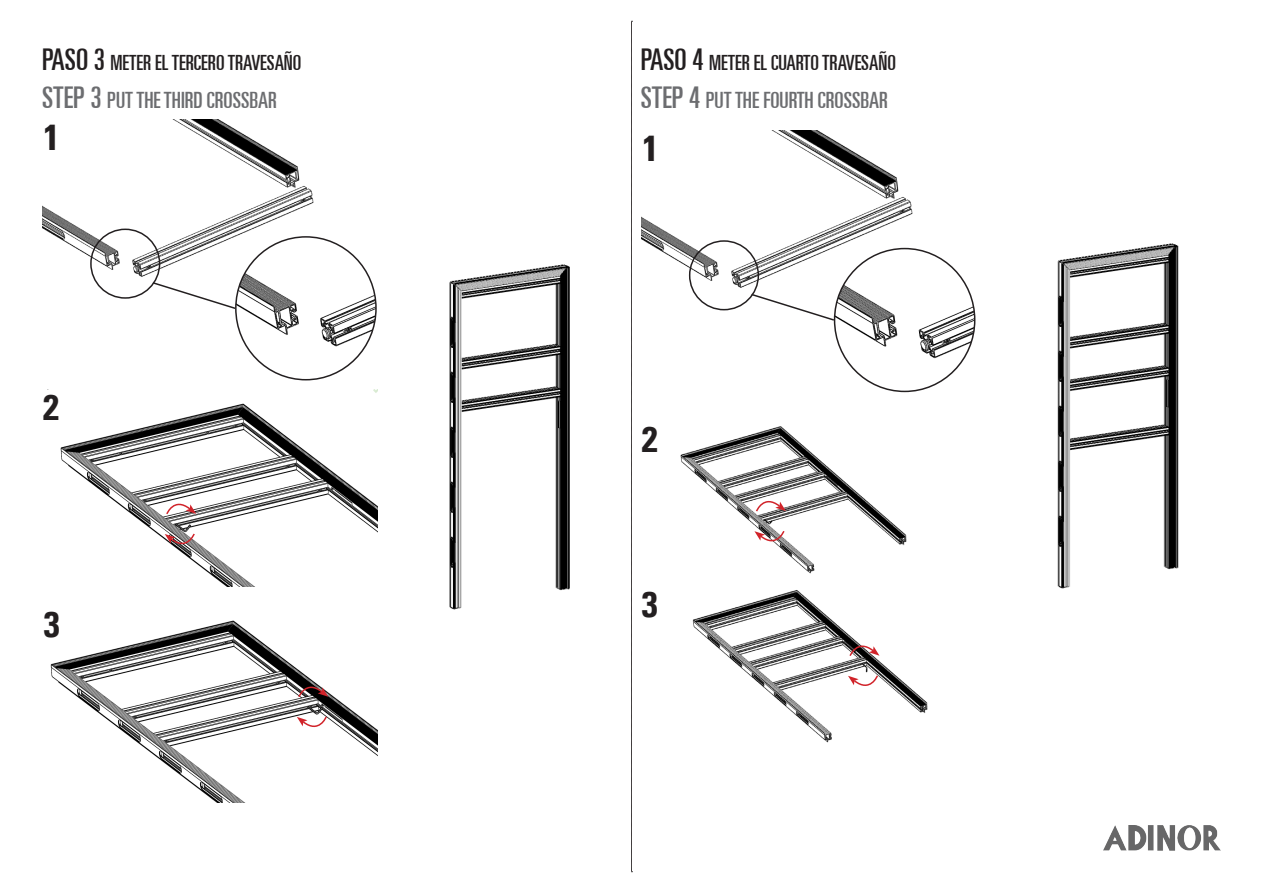
<style>
.page{position:relative;width:1263px;height:893px;background:#fff}
.page>*{position:absolute;margin:0;border:0;box-sizing:border-box;transform-origin:0 0}
.t1{font:700 condensed 36px "Univers LT";color:#231f20}
.t2{font:ultra-condensed 22.5px "Univers LT";color:#6c6d70}
.t3{font:ultra-condensed 21px "Univers LT";color:#231f20}
.s1{font-size:30px}
</style>
<div class="page">
<img style="left:42px;top:119px;width:275px;height:172px">
<img style="left:60px;top:390px;width:318px;height:196px">
<img style="left:50px;top:620px;width:328px;height:183px">
<img style="left:449px;top:264px;width:121px;height:346px">
<img style="left:236px;top:237px;width:140px;height:135px">
<svg style="left:631px;top:21px;width:1px;height:851px"></svg>
<svg style="left:165px;top:496px;width:31px;height:19px"></svg>
<svg style="left:297px;top:679px;width:31px;height:19px"></svg>
<svg style="left:165px;top:532px;width:31px;height:19px"></svg>
<svg style="left:297px;top:715px;width:31px;height:19px"></svg>
<div style="left:90px;top:229px;width:70px;height:70px;border:2px solid #231f20;border-radius:50%"></div>
<svg style="left:151px;top:281px;width:86px;height:29px"></svg>
<img style="left:1103px;top:825px;width:117px;height:25px">
<img style="left:641px;top:131px;width:276px;height:172px">
<img style="left:834px;top:249px;width:141px;height:135px">
<div style="left:689px;top:240px;width:70px;height:70px;border:2px solid #231f20;border-radius:50%"></div>
<svg style="left:750px;top:293px;width:86px;height:29px"></svg>
<img style="left:680px;top:426px;width:227px;height:148px">
<img style="left:692px;top:590px;width:236px;height:152px">
<svg style="left:755px;top:494px;width:31px;height:19px"></svg>
<svg style="left:849px;top:638px;width:30px;height:19px"></svg>
<svg style="left:754px;top:530px;width:31px;height:19px"></svg>
<svg style="left:848px;top:674px;width:31px;height:19px"></svg>
<img style="left:1057px;top:243px;width:122px;height:346px">
<p class="t3" style="left:42px;top:51px;width:261px"><span class="s1">PASO 3</span> METER EL TERCERO TRAVESAÑO</p>
<p class="t2" style="left:42px;top:87px;width:236px"><span class="s1">STEP 3</span> PUT THE THIRD CROSSBAR</p>
<p class="t1" style="left:44px;top:115px;width:17px">1</p>
<p class="t1" style="left:43px;top:386px;width:17px">2</p>
<p class="t1" style="left:44px;top:602px;width:17px">3</p>
<p class="t3" style="left:641px;top:51px;width:257px"><span class="s1">PASO 4</span> METER EL CUARTO TRAVESAÑO</p>
<p class="t2" style="left:641px;top:87px;width:249px"><span class="s1">STEP 4</span> PUT THE FOURTH CROSSBAR</p>
<p class="t1" style="left:642px;top:126px;width:17px">1</p>
<p class="t1" style="left:642px;top:417px;width:17px">2</p>
<p class="t1" style="left:642px;top:582px;width:17px">3</p>
</div>
